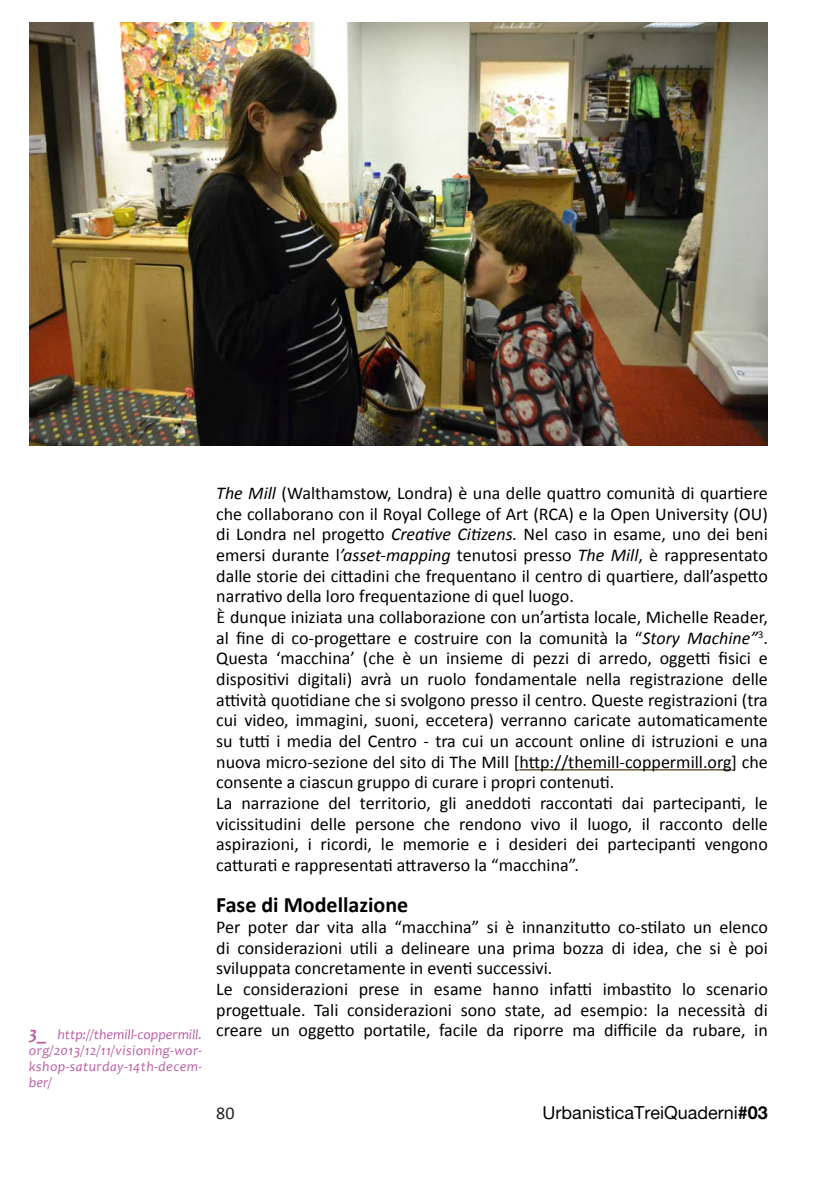
<style>
.page{position:relative;width:840px;height:1191px;background:#fff}
.page>*{position:absolute;margin:0;border:0;box-sizing:border-box;transform-origin:0 0}
.Modulo_vuoto{font:700 22px "Calibri";color:#000}
.Modulo_vuoto-2{font:18px/20.6px "Calibri";color:#000;text-align:justify}
.t1{font:18px "Alte Haas Grotesk";color:#040503}
.t2{font:18px "Calibri";color:#231f20}
.t3{font:italic 700 18px "Candara";color:#b95ca4}
.t4{font:italic 14px/16px "Candara";letter-spacing:.03em;color:#b95ca4;text-align:justify}
.s1{font-style:italic}
.s2{font-family:"Alte Haas Grotesk Bold"}
</style>
<div class="page">
<hr style="left:519px;top:769px;width:212px;height:1px;background:#452700">
<img style="left:29px;top:22px;width:738px;height:424px">
<p class="Modulo_vuoto-2" style="left:216px;top:483px;width:553px"><span class="s1">The Mill</span> (Walthamstow, Londra) è una delle quattro comunità di quartiere che collaborano con il Royal College of Art (RCA) e la Open University (OU) di Londra nel progetto <span class="s1">Creative Citizens.</span> Nel caso in esame, uno dei beni emersi durante l<span class="s1">’asset-mapping</span> tenutosi presso <span class="s1">The Mill</span>, è rappresentato dalle storie dei cittadini che frequentano il centro di quartiere, dall’aspetto narrativo della loro frequentazione di quel luogo.</p>
<p class="Modulo_vuoto-2" style="left:216px;top:607px;width:553px">È dunque iniziata una collaborazione con un’artista locale, Michelle Reader, al fine di co-progettare e costruire con la comunità la “<span class="s1">Story Machine”</span><sup>3</sup>.<br>Questa ‘macchina’ (che è un insieme di pezzi di arredo, oggetti fisici e dispositivi digitali) avrà un ruolo fondamentale nella registrazione delle attività quotidiane che si svolgono presso il centro. Queste registrazioni (tra cui video, immagini, suoni, eccetera) verranno caricate automaticamente su tutti i media del Centro - tra cui un account online di istruzioni e una nuova micro-sezione del sito di The Mill [http://themill-coppermill.org] che consente a ciascun gruppo di curare i propri contenuti.</p>
<p class="Modulo_vuoto-2" style="left:216px;top:793px;width:553px">La narrazione del territorio, gli aneddoti raccontati dai partecipanti, le vicissitudini delle persone che rendono vivo il luogo, il racconto delle aspirazioni, i ricordi, le memorie e i desideri dei partecipanti vengono catturati e rappresentati attraverso la “macchina”.</p>
<p class="Modulo_vuoto" style="left:216px;top:891px;width:193px">Fase di Modellazione</p>
<p class="Modulo_vuoto-2" style="left:216px;top:917px;width:553px">Per poter dar vita alla “macchina” si è innanzitutto co-stilato un elenco di considerazioni utili a delineare una prima bozza di idea, che si è poi sviluppata concretamente in eventi successivi.</p>
<p class="Modulo_vuoto-2" style="left:216px;top:979px;width:553px">Le considerazioni prese in esame hanno infatti imbastito lo scenario progettuale. Tali considerazioni sono state, ad esempio: la necessità di</p>
<p class="t3" style="left:29px;top:1022px;width:19px">3_</p>
<p class="Modulo_vuoto-2" style="left:216px;top:1020px;width:553px">creare un oggetto portatile, facile da riporre ma difficile da rubare, in</p>
<p class="t4" style="left:29px;top:1026px;width:174px;text-indent:29px">http://themill-coppermill. org/2013/12/11/visioning-wor&shy;kshop-saturday-14th-decem&shy;ber/</p>
<p class="t2" style="left:216px;top:1101px;width:20px">80</p>
<p class="t1" style="left:542px;top:1101px;width:227px">UrbanisticaTreiQuaderni<span class="s2">#03</span></p>
</div>
